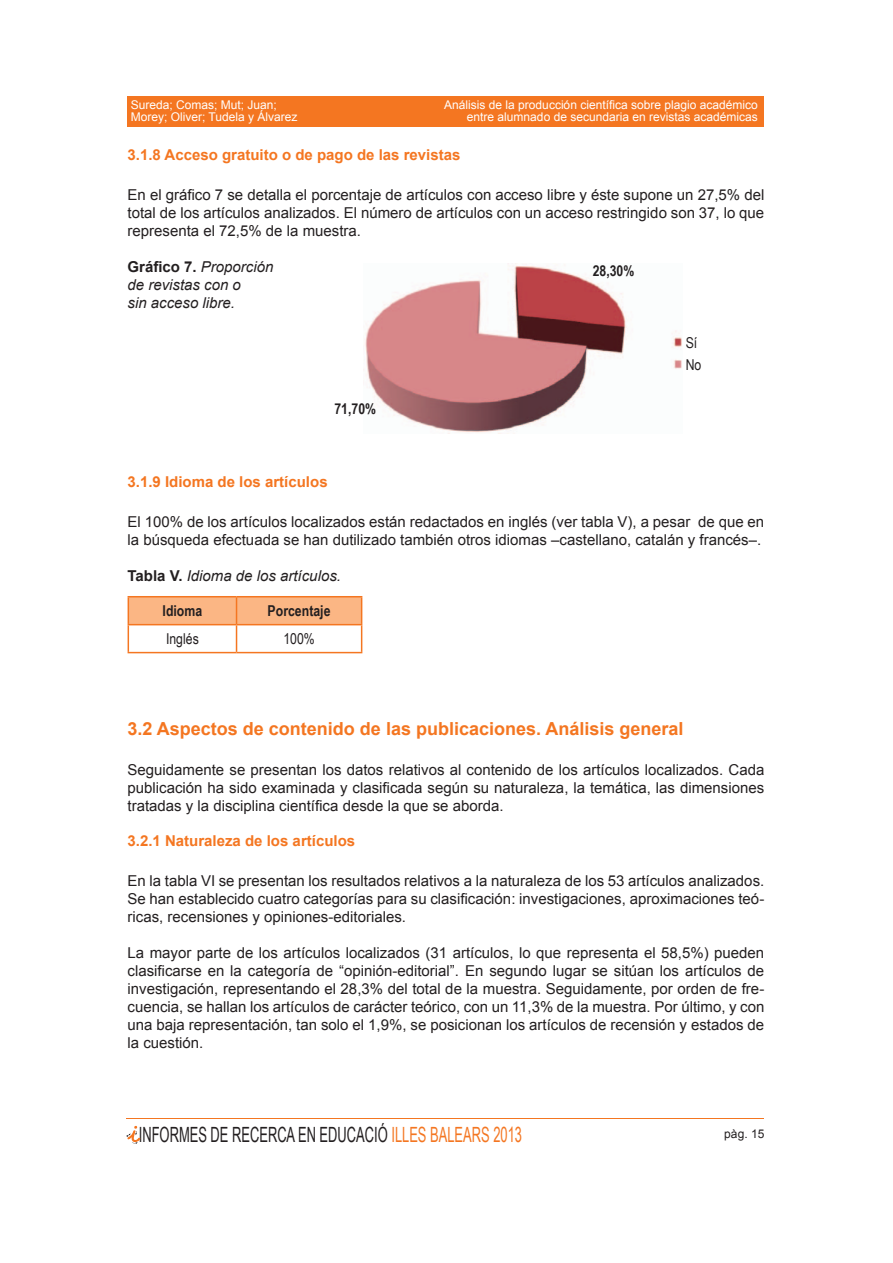
<style>
.page{position:relative;width:893px;height:1263px;background:#fff}
.page>*{position:absolute;margin:0;border:0;box-sizing:border-box;transform-origin:0 0}
.t1{font:21px "Arial Narrow";color:#231f20;scale:.75 1}
.Titol_2{font:700 18px "Arial";color:#f47621}
.Text_1{font:15px/18px "Arial";color:#231f20;text-align:justify}
.Titol_3{font:700 15px "Arial";color:#f47621}
.Text_1-2{font:italic 15px/18px "Arial";color:#231f20}
.Capsalera_taula{font:700 15px "Arial Narrow";color:#231f20}
.Capsalera_taula_esq{font:700 15px "Arial Narrow";color:#231f20}
.Text_taula_centrat{font:15px "Arial Narrow";color:#231f20}
.Text_taula{font:15px "Arial Narrow";color:#231f20}
.t2{font:12px "Arial";color:#fff}
.t3{font:12px "Arial";color:#231f20}
.s1{font-weight:700;font-style:normal}
.s2{color:#f47621}
</style>
<div class="page">
<div style="left:128px;top:96px;width:636px;height:30px;background:#f47621"></div>
<hr style="left:126px;top:1118px;width:638px;height:1px;background:#f47621">
<svg style="left:126px;top:1126px;width:15px;height:18px"></svg>
<img style="left:365px;top:263px;width:317px;height:171px">
<hr style="left:128px;top:652px;width:109px;height:1px;background:#f47621">
<hr style="left:237px;top:652px;width:125px;height:1px;background:#f47621">
<hr style="left:128px;top:596px;width:109px;height:1px;background:#f47621">
<hr style="left:237px;top:596px;width:125px;height:1px;background:#f47621">
<svg style="left:128px;top:597px;width:234px;height:55px"></svg>
<hr style="left:128px;top:624px;width:109px;height:1px;background:#f47621">
<hr style="left:237px;top:624px;width:125px;height:1px;background:#f47621">
<p class="t2" style="left:131px;top:97px;width:148px">Sureda; Comas; Mut; Juan;</p>
<p class="t2" style="left:444px;top:97px;width:315px">Análisis de la producción científica sobre plagio académico</p>
<p class="t2" style="left:131px;top:109px;width:168px">Morey; Oliver; Tudela y Álvarez</p>
<p class="t2" style="left:467px;top:109px;width:292px">entre alumnado de secundaria en revistas académicas</p>
<p class="Titol_3" style="left:128px;top:144px;width:334px">3.1.8 Acceso gratuito o de pago de las revistas</p>
<p class="Text_1" style="left:128px;top:186px;width:638px">En el gráfico 7 se detalla el porcentaje de artículos con acceso libre y éste supone un 27,5% del total de los artículos analizados. El número de artículos con un acceso restringido son 37, lo que representa el 72,5% de la muestra.</p>
<p class="Text_1-2" style="left:128px;top:258px;width:147px"><span class="s1">Gráfico 7.</span> Proporción de revistas con o<br>sin acceso libre.</p>
<p class="Capsalera_taula_esq" style="left:593px;top:260px;width:43px">28,30%</p>
<p class="Capsalera_taula_esq" style="left:334px;top:397px;width:43px">71,70%</p>
<p class="Text_taula" style="left:686px;top:331px;width:13px">Sí</p>
<p class="Text_taula" style="left:686px;top:354px;width:17px">No</p>
<p class="Titol_3" style="left:128px;top:472px;width:202px">3.1.9 Idioma de los artículos</p>
<p class="Text_1" style="left:128px;top:513px;width:638px">El 100% de los artículos localizados están redactados en inglés (ver tabla V), a pesar de que en la búsqueda efectuada se han dutilizado también otros idiomas –castellano, catalán y francés–.</p>
<p class="Text_1-2" style="left:128px;top:567px;width:215px"><span class="s1">Tabla V.</span> Idioma de los artículos.</p>
<p class="Capsalera_taula" style="left:163px;top:599px;width:41px">Idioma</p>
<p class="Capsalera_taula" style="left:268px;top:599px;width:64px">Porcentaje</p>
<p class="Text_taula_centrat" style="left:166px;top:628px;width:34px">Inglés</p>
<p class="Text_taula_centrat" style="left:283px;top:628px;width:33px">100%</p>
<p class="Titol_2" style="left:128px;top:716px;width:557px">3.2 Aspectos de contenido de las publicaciones. Análisis general</p>
<p class="Text_1" style="left:128px;top:761px;width:638px">Seguidamente se presentan los datos relativos al contenido de los artículos localizados. Cada publicación ha sido examinada y clasificada según su naturaleza, la temática, las dimensiones tratadas y la disciplina científica desde la que se aborda.</p>
<p class="Titol_3" style="left:128px;top:831px;width:229px">3.2.1 Naturaleza de los artículos</p>
<p class="Text_1" style="left:128px;top:872px;width:638px">En la tabla VI se presentan los resultados relativos a la naturaleza de los 53 artículos analizados.<br>Se han establecido cuatro categorías para su clasificación: investigaciones, aproximaciones teó&shy;ricas, recensiones y opiniones-editoriales.</p>
<p class="Text_1" style="left:128px;top:944px;width:638px">La mayor parte de los artículos localizados (31 artículos, lo que representa el 58,5%) pueden clasificarse en la categoría de “opinión-editorial”. En segundo lugar se sitúan los artículos de investigación, representando el 28,3% del total de la muestra. Seguidamente, por orden de fre&shy;cuencia, se hallan los artículos de carácter teórico, con un 11,3% de la muestra. Por último, y con una baja representación, tan solo el 1,9%, se posicionan los artículos de recensión y estados de la cuestión.</p>
<h1 class="t1" style="left:139px;top:1119px;width:512px">INFORMES DE RECERCA EN EDUCACIÓ <span class="s2">ILLES BALEARS 2013</span></h1>
<p class="t3" style="left:724px;top:1126px;width:42px">pàg. 15</p>
</div>
